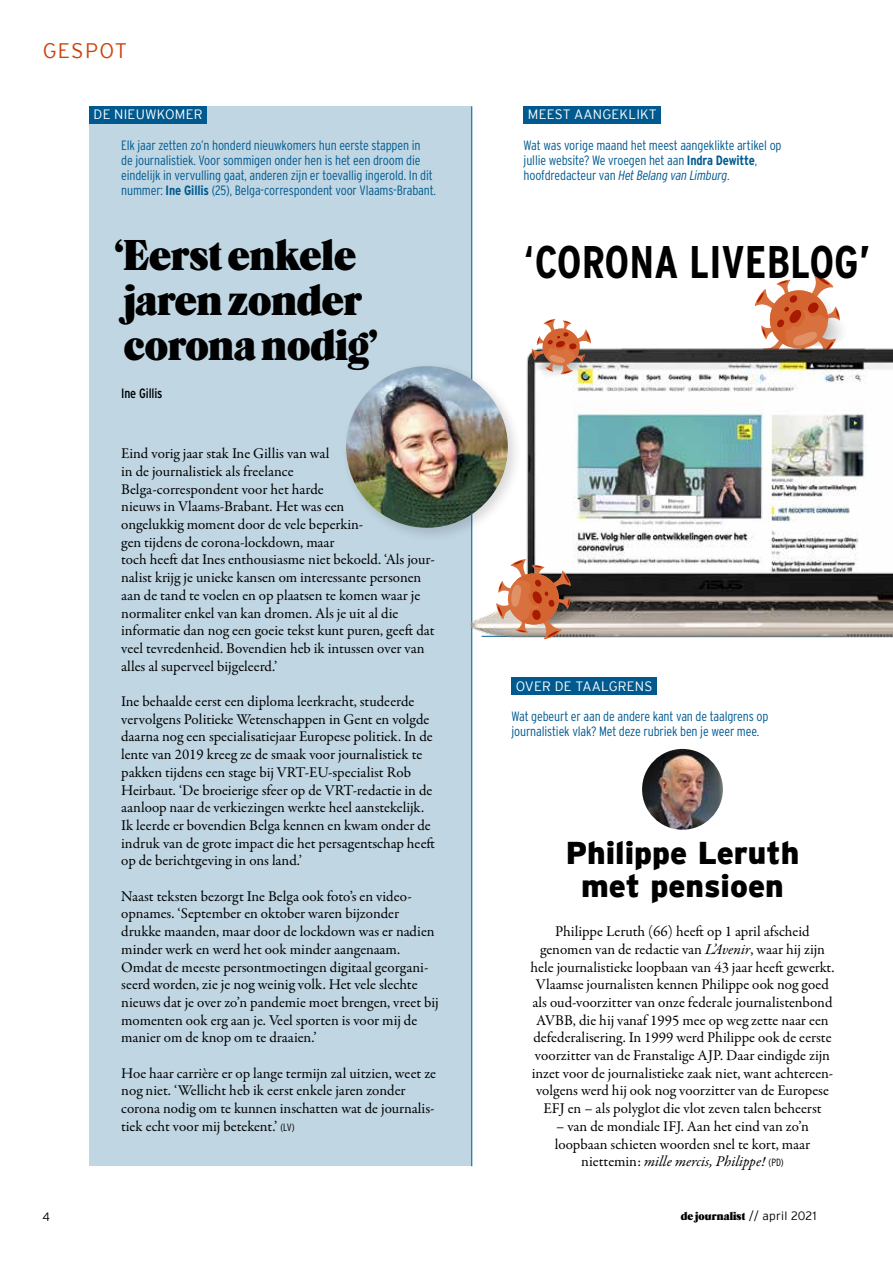
<style>
.page{position:relative;width:893px;height:1263px;background:#fff}
.page>*{position:absolute;margin:0;border:0;box-sizing:border-box;transform-origin:0 0}
.t1{font:700 45.75px "Interstate Condensed";color:#000}
.t2{font:45px/45px "Caslon Black SH";color:#000}
.t3{font:900 31.5px/33px "Interstate";color:#000;text-align:center}
.t4{font:300 21px "Interstate";letter-spacing:.065em;color:#cb440b}
.t5{font:15px/17.7px "Garamond Premr Pro";color:#000}
.t6{font:300 13.5px/15px "Interstate Condensed";letter-spacing:-.01em;color:#005a90}
.t7{font:300 13.5px "Interstate";letter-spacing:.015em;color:#fff}
.t8{font:13.5px "Interstate Condensed";letter-spacing:-.01em;color:#000}
.t9{font:12px "Caslon Black SH";letter-spacing:.01em;color:#000}
.t10{font:300 12px "Interstate";color:#000}
.s1{font-weight:700}
.s2{font-family:"Interstate Condensed";font-weight:300;font-size:10.5px}
.s3{font-style:italic}
.s4{font-weight:400}
.s5{font-family:"Interstate";font-weight:300}
</style>
<div class="page">
<div style="left:89px;top:106px;width:383px;height:1060px;background:#c0d6e3"></div>
<div style="left:89px;top:106px;width:118px;height:17px;background:#005a90"></div>
<hr style="left:471px;top:106px;width:1px;height:1060px;background:#005a90">
<div style="left:511px;top:678px;width:146px;height:17px;background:#005a90"></div>
<div style="left:524px;top:106px;width:137px;height:17px;background:#005a90"></div>
<img style="left:642px;top:749px;width:81px;height:81px;border-radius:40px">
<svg style="left:754px;top:274px;width:86px;height:42px"></svg>
<img style="left:470px;top:316px;width:423px;height:349px">
<div style="left:341px;top:361px;width:181px;height:182px;background:#000;opacity:.15"></div>
<img style="left:346px;top:366px;width:162px;height:162px;border-radius:81px">
<svg style="left:496px;top:559px;width:97px;height:81px"></svg>
<svg style="left:531px;top:319px;width:60px;height:63px"></svg>
<h3 class="t4" style="left:43px;top:39px;width:86px">GESPOT</h3>
<p class="t7" style="left:94px;top:107px;width:110px">DE NIEUWKOMER</p>
<p class="t6" style="left:121px;top:138px;width:316px">Elk jaar zetten zo’n honderd nieuwkomers hun eerste stappen in<br>de journalistiek. Voor sommigen onder hen is het een droom die eindelijk in vervulling gaat, anderen zijn er toevallig ingerold. In dit nummer: <span class="s1">Ine Gillis</span> (25), Belga-correspondent voor Vlaams-Brabant.</p>
<h2 class="t2" style="left:115px;top:234px;width:264px">‘Eerst enkele jaren zonder corona nodig’</h2>
<p class="t8" style="left:121px;top:385px;width:43px">Ine Gillis</p>
<p class="t5" style="left:121px;top:445px;width:315px">Eind vorig jaar stak Ine Gillis van wal<br>in de journalistiek als freelance<br>Belga-correspondent voor het harde<br>nieuws in Vlaams-Brabant. Het was een<br>ongelukkig moment door de vele beperkin-<br>gen tijdens de corona-lockdown, maar<br>toch heeft dat Ines enthousiasme niet bekoeld. ‘Als jour&shy;nalist krijg je unieke kansen om interessante personen aan de tand te voelen en op plaatsen te komen waar je normaliter enkel van kan dromen. Als je uit al die informatie dan nog een goeie tekst kunt puren, geeft dat veel tevredenheid. Bovendien heb ik intussen over van alles al superveel bijgeleerd.’</p>
<p class="t5" style="left:121px;top:693px;width:315px">Ine behaalde eerst een diploma leerkracht, studeerde vervolgens Politieke Wetenschappen in Gent en volgde daarna nog een specialisatiejaar Europese politiek. In de lente van 2019 kreeg ze de smaak voor journalistiek te pakken tijdens een stage bij VRT-EU-specialist Rob Heirbaut. ‘De broeierige sfeer op de VRT-redactie in de aanloop naar de verkiezingen werkte heel aanstekelijk.<br>Ik leerde er bovendien Belga kennen en kwam onder de indruk van de grote impact die het persagentschap heeft op de berichtgeving in ons land.’</p>
<p class="t5" style="left:121px;top:887px;width:319px">Naast teksten bezorgt Ine Belga ook foto’s en video&shy;opnames. ‘September en oktober waren bijzonder drukke maanden, maar door de lockdown was er nadien minder werk en werd het ook minder aangenaam.<br>Omdat de meeste persontmoetingen digitaal georgani&shy;seerd worden, zie je nog weinig volk. Het vele slechte nieuws dat je over zo’n pandemie moet brengen, vreet bij momenten ook erg aan je. Veel sporten is voor mij de manier om de knop om te draaien.’</p>
<p class="t5" style="left:121px;top:1064px;width:316px">Hoe haar carrière er op lange termijn zal uitzien, weet ze nog niet. ‘Wellicht heb ik eerst enkele jaren zonder corona nodig om te kunnen inschatten wat de journalis&shy;tiek echt voor mij betekent.’ <span class="s2">(LV)</span></p>
<p class="t7" style="left:528px;top:107px;width:130px">MEEST AANGEKLIKT</p>
<p class="t6" style="left:524px;top:138px;width:259px">Wat was vorige maand het meest aangeklikte artikel op jullie website? We vroegen het aan <span class="s1">Indra Dewitte</span>, hoofdredacteur van <span class="s3">Het Belang van Limburg</span>.</p>
<h1 class="t1" style="left:524px;top:236px;width:349px"><span class="s4">‘</span>CORONA LIVEBLOG’</h1>
<p class="t7" style="left:516px;top:678px;width:138px">OVER DE TAALGRENS</p>
<p class="t6" style="left:511px;top:709px;width:258px">Wat gebeurt er aan de andere kant van de taalgrens op journalistiek vlak? Met deze rubriek ben je weer mee.</p>
<h3 class="t3" style="left:566px;top:836px;width:235px">Philippe Leruth met pensioen</h3>
<p class="t5" style="left:531px;top:923px;width:305px;text-align:center">Philippe Leruth (66) heeft op 1 april afscheid genomen van de redactie van <span class="s3">L’Avenir</span>, waar hij zijn hele journalistieke loopbaan van 43 jaar heeft gewerkt.<br>Vlaamse journalisten kennen Philippe ook nog goed als oud-voorzitter van onze federale journalistenbond AVBB, die hij vanaf 1995 mee op weg zette naar een defederalisering. In 1999 werd Philippe ook de eerste voorzitter van de Franstalige AJP. Daar eindigde zijn inzet voor de journalistieke zaak niet, want achtereen&shy;volgens werd hij ook nog voorzitter van de Europese EFJ en – als polyglot die vlot zeven talen beheerst</p>
<p class="t5" style="left:555px;top:1118px;width:257px;text-align:center">– van de mondiale IFJ. Aan het eind van zo’n loopbaan schieten woorden snel te kort, maar niettemin: <span class="s3">mille mercis, Philippe!</span> <span class="s2">(PD)</span></p>
<p class="t10" style="left:43px;top:1210px;width:9px">4</p>
<p class="t9" style="left:681px;top:1210px;width:137px">de journalist <span class="s5">// april 2021</span></p>
</div>
